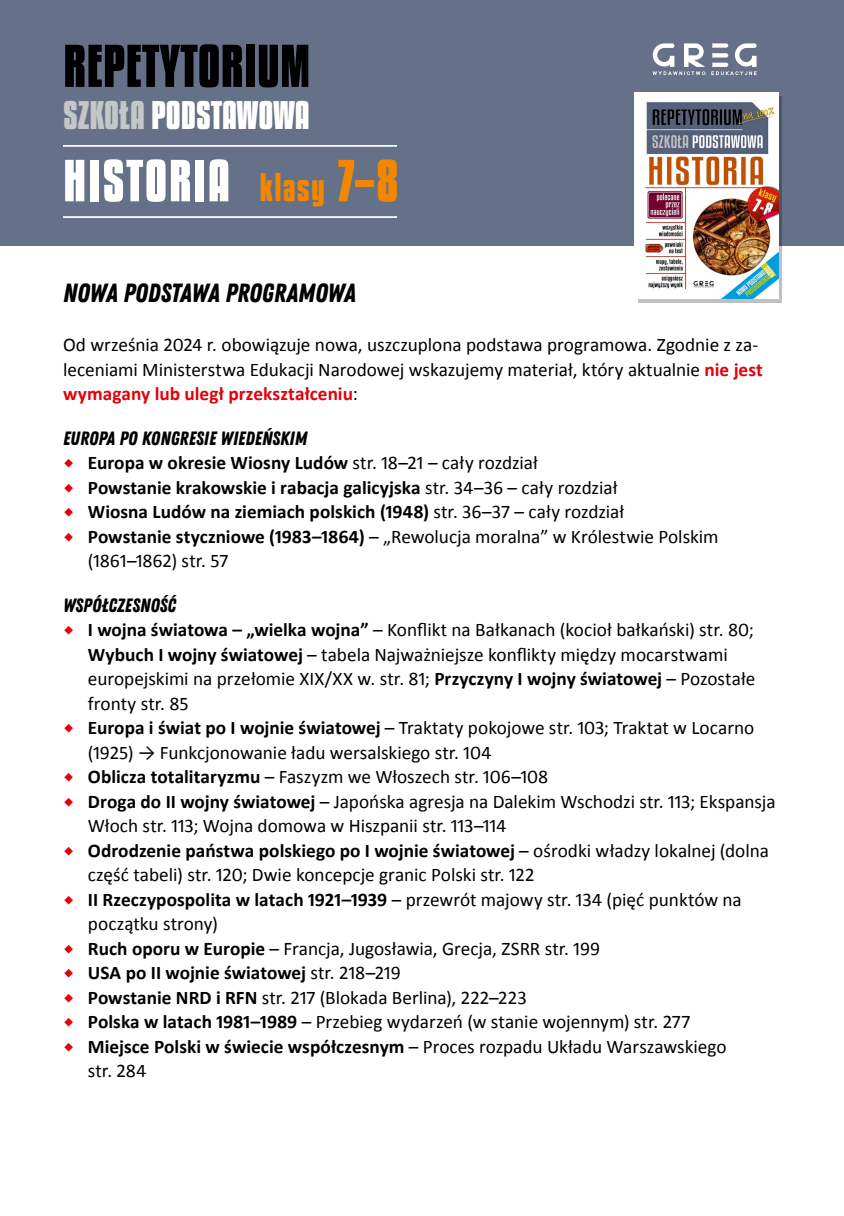
<style>
.page{position:relative;width:844px;height:1216px;background:#fff}
.page>*{position:absolute;margin:0;border:0;box-sizing:border-box;transform-origin:0 0}
.t1{font:700 53.38px "Kenyan Coffee Rg";color:#000}
.t2{font:700 52.5px "Kenyan Coffee Rg";letter-spacing:.03em;color:#fff}
.t3{font:700 35px "Kenyan Coffee Rg";color:#fff}
.t4{font:26.25px "Zing Rust Demo Base";letter-spacing:-.005em;color:#000}
.t5{font:19.25px/24.5px "Calibri";color:#000}
.t6{font:700 19.25px/24.5px "Calibri";color:#000}
.t7{font:19.25px "Zing Rust Demo Base";color:#000}
.s1{color:#c5c6c6}
.s2{font-size:35px;color:#f18700}
.s3{color:#f18700}
.s4{font-weight:700;color:#e3000b}
.s5{font-weight:400}
.s6{font-weight:700}
</style>
<div class="page">
<div style="left:0;top:0;width:843px;height:246px;background:#657189"></div>
<svg style="left:652px;top:43px;width:104px;height:32px"></svg>
<hr style="left:63px;top:145px;width:334px;height:2px;background:#fff">
<hr style="left:63px;top:216px;width:334px;height:2px;background:#fff">
<div style="left:637px;top:96px;width:144px;height:206px;background:#000;opacity:.25"></div>
<img style="left:634px;top:92px;width:144px;height:207px">
<h1 class="t1" style="left:63px;top:30px;width:249px">REPETYTORIUM</h1>
<h3 class="t3" style="left:63px;top:91px;width:248px"><span class="s1">SZKOŁA</span> PODSTAWOWA</h3>
<h2 class="t2" style="left:63px;top:145px;width:337px">HISTORIA <span class="s2">klasy</span> <span class="s3">7–8</span></h2>
<h3 class="t4" style="left:63px;top:278px;width:294px">NOWA PODSTAWA PROGRAMOWA</h3>
<p class="t5" style="left:63px;top:333px;width:701px">Od września 2024 r. obowiązuje nowa, uszczuplona podstawa programowa. Zgodnie z za&shy;leceniami Ministerstwa Edukacji Narodowej wskazujemy materiał, który aktualnie <span class="s4">nie jest wymagany lub uległ przekształceniu</span>:</p>
<p class="t7" style="left:63px;top:427px;width:245px">EUROPA PO KONGRESIE WIEDEŃSKIM</p>
<p class="t6" style="left:88px;top:450px;width:632px">Europa w okresie Wiosny Ludów <span class="s5">str. 18–21 – cały rozdział<br></span>Powstanie krakowskie i rabacja galicyjska <span class="s5">str. 34–36 – cały rozdział<br></span>Wiosna Ludów na ziemiach polskich (1948) <span class="s5">str. 36–37 – cały rozdział<br></span>Powstanie styczniowe (1983–1864) <span class="s5">– „Rewolucja moralna” w Królestwie Polskim (1861–1862) str. 57</span></p>
<p class="t7" style="left:63px;top:593px;width:114px">WSPÓŁCZESNOŚĆ</p>
<p class="t5" style="left:88px;top:617px;width:689px"><span class="s6">I wojna światowa – „wielka wojna”</span> – Konflikt na Bałkanach (kocioł bałkański) str. 80; <span class="s6">Wybuch I wojny światowej</span> – tabela Najważniejsze konflikty między mocarstwami europejskimi na przełomie XIX/XX w. str. 81; <span class="s6">Przyczyny I wojny światowej</span> – Pozostałe fronty str. 85<br><span class="s6">Europa i świat po I wojnie światowej</span> – Traktaty pokojowe str. 103; Traktat w Locarno (1925) → Funkcjonowanie ładu wersalskiego str. 104<br><span class="s6">Oblicza totalitaryzmu</span> – Faszyzm we Włoszech str. 106–108<br><span class="s6">Droga do II wojny światowej</span> – Japońska agresja na Dalekim Wschodzi str. 113; Ekspansja Włoch str. 113; Wojna domowa w Hiszpanii str. 113–114<br><span class="s6">Odrodzenie państwa polskiego po I wojnie światowej</span> – ośrodki władzy lokalnej (dolna część tabeli) str. 120; Dwie koncepcje granic Polski str. 122<br><span class="s6">II Rzeczypospolita w latach 1921–1939</span> – przewrót majowy str. 134 (pięć punktów na początku strony)<br><span class="s6">Ruch oporu w Europie</span> – Francja, Jugosławia, Grecja, ZSRR str. 199<br><span class="s6">USA po II wojnie światowej</span> str. 218–219<br><span class="s6">Powstanie NRD i RFN</span> str. 217 (Blokada Berlina), 222–223<br><span class="s6">Polska w latach 1981–1989</span> – Przebieg wydarzeń (w stanie wojennym) str. 277<br><span class="s6">Miejsce Polski w świecie współczesnym</span> – Proces rozpadu Układu Warszawskiego<br>str. 284</p>
</div>
